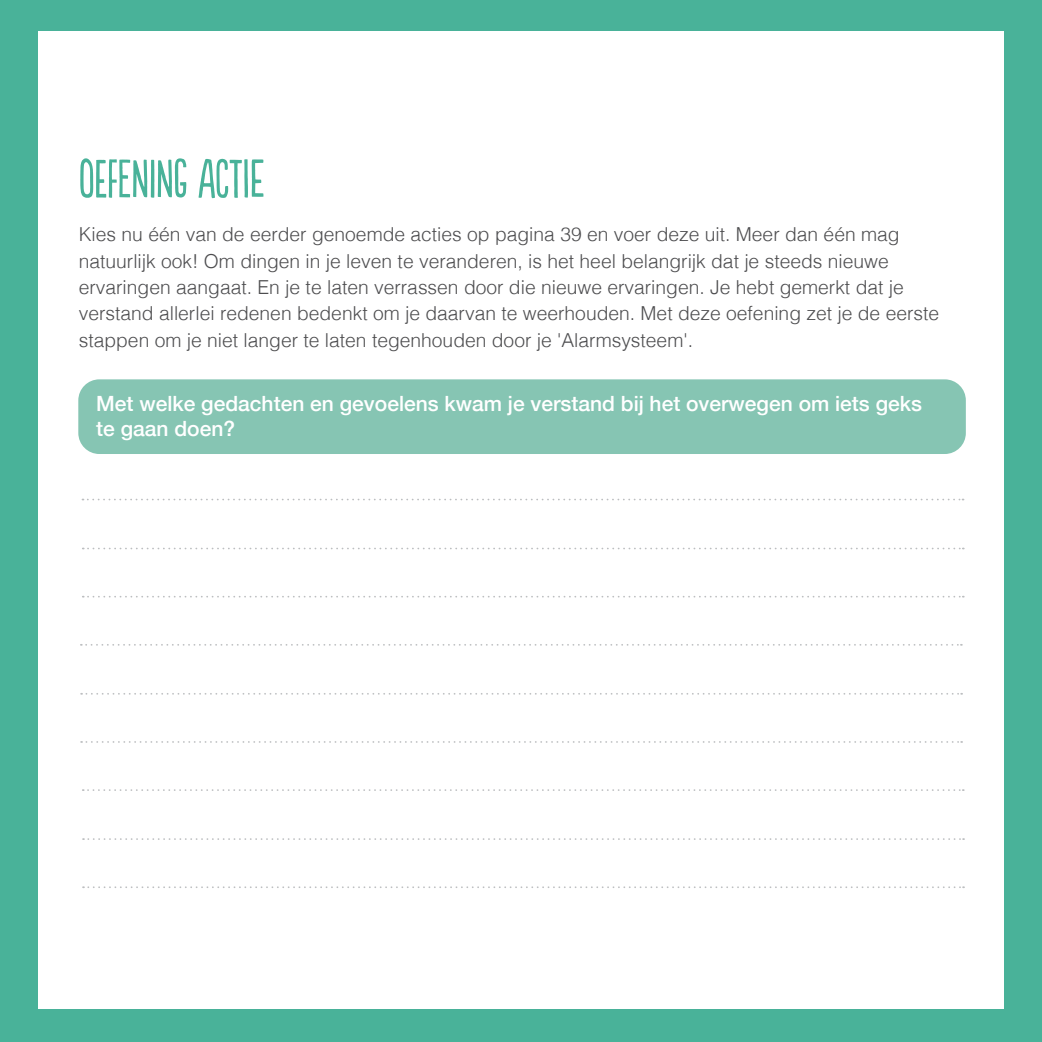
<style>
.page{position:relative;width:1042px;height:1042px;background:#49b299}
.page>*{position:absolute;margin:0;border:0;box-sizing:border-box;transform-origin:0 0}
.t1{font:50.75px "Populaire";color:#49b299}
.t2{font:500 21px/25.2px "Helvetica Neue";color:#fff}
.t3{font:300 19.25px/26.2px "Helvetica";color:#4d4d4f}
</style>
<div class="page">
<div style="left:38px;top:31px;width:965px;height:977px;background:#fff"></div>
<div style="left:78px;top:379px;width:888px;height:75px;background:#86c5b3;border-radius:21px"></div>
<svg style="left:82px;top:499px;width:881px;height:1px"></svg>
<svg style="left:83px;top:596px;width:881px;height:1px"></svg>
<svg style="left:83px;top:548px;width:881px;height:1px"></svg>
<svg style="left:81px;top:644px;width:881px;height:2px"></svg>
<svg style="left:81px;top:741px;width:881px;height:2px"></svg>
<svg style="left:81px;top:693px;width:881px;height:2px"></svg>
<svg style="left:83px;top:789px;width:881px;height:2px"></svg>
<svg style="left:83px;top:886px;width:881px;height:2px"></svg>
<svg style="left:83px;top:838px;width:881px;height:2px"></svg>
<h1 class="t1" style="left:79px;top:152px;width:184px">OEFENING ACTIE</h1>
<p class="t3" style="left:79px;top:220px;width:862px">Kies nu één van de eerder genoemde acties op pagina 39 en voer deze uit. Meer dan één mag natuurlijk ook! Om dingen in je leven te veranderen, is het heel belangrijk dat je steeds nieuwe ervaringen aangaat. En je te laten verrassen door die nieuwe ervaringen. Je hebt gemerkt dat je verstand allerlei redenen bedenkt om je daarvan te weerhouden. Met deze oefening zet je de eerste stappen om je niet langer te laten tegenhouden door je 'Alarmsysteem'.</p>
<p class="t2" style="left:96px;top:389px;width:827px">Met welke gedachten en gevoelens kwam je verstand bij het overwegen om iets geks te gaan doen?</p>
</div>
